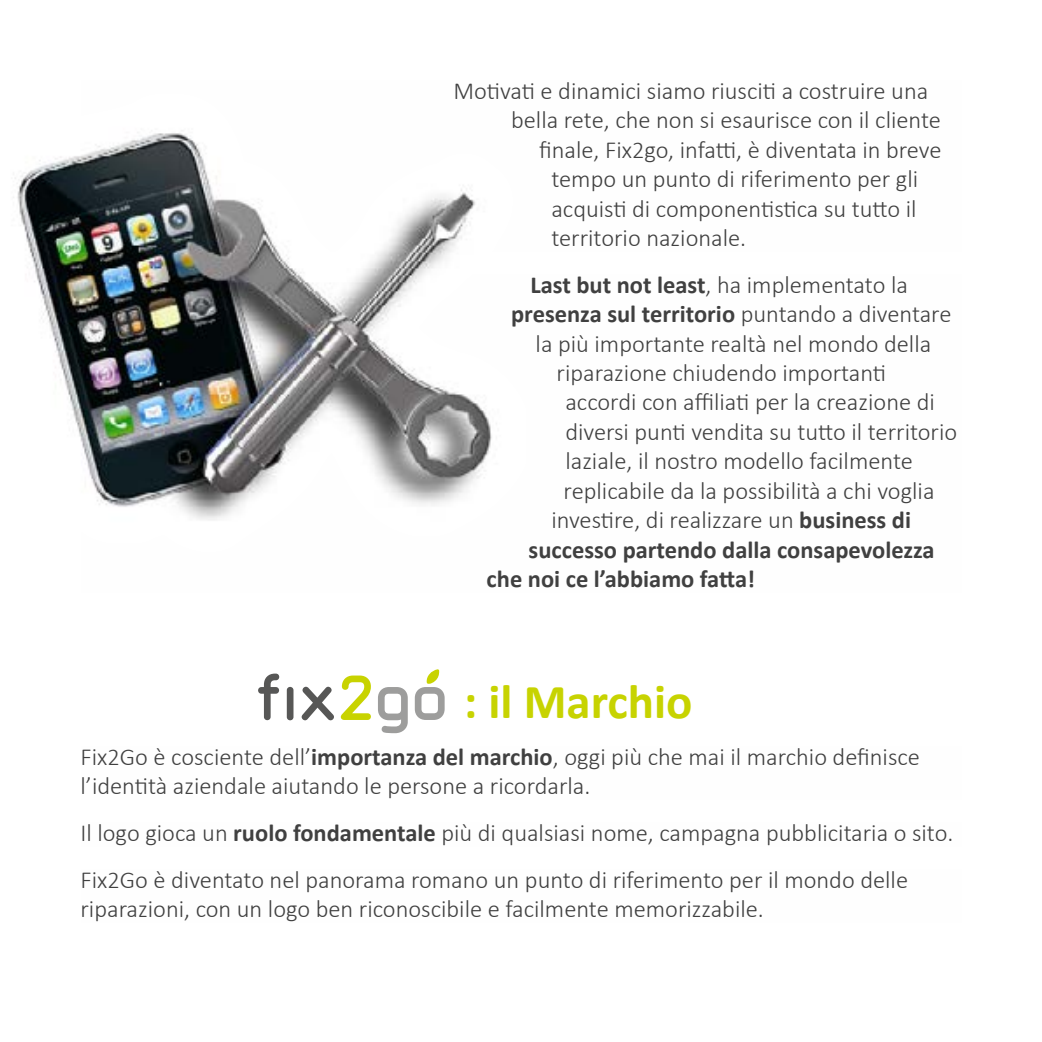
<style>
.page{position:relative;width:1042px;height:1042px;background:#fff}
.page>*{position:absolute;margin:0;border:0;box-sizing:border-box;transform-origin:0 0}
.t1{font:700 49px "Calibri";color:#c7d301}
.t2{font:300 24.5px/29.4px "Calibri";color:#404040}
.t3{font:700 24.5px "Calibri";color:#404040}
.s1{font-weight:700}
.s2{font-weight:300}
</style>
<div class="page">
<img style="left:13px;top:133px;width:479px;height:387px">
<svg style="left:258px;top:673px;width:21px;height:47px"></svg>
<div style="left:287px;top:687px;width:6px;height:33px;background:#575756;border-radius:3px"></div>
<svg style="left:302px;top:687px;width:32px;height:33px"></svg>
<svg style="left:341px;top:675px;width:30px;height:45px"></svg>
<svg style="left:378px;top:687px;width:30px;height:46px"></svg>
<svg style="left:415px;top:669px;width:30px;height:51px"></svg>
<p class="t2" style="left:453px;top:76px;width:476px">Motivati e dinamici siamo riusciti a costruire una</p>
<p class="t2" style="left:511px;top:105px;width:431px">bella rete, che non si esaurisce con il cliente</p>
<p class="t2" style="left:539px;top:135px;width:404px">finale, Fix2go, infatti, è diventata in breve</p>
<p class="t2" style="left:551px;top:164px;width:368px">tempo un punto di riferimento per gli</p>
<p class="t2" style="left:551px;top:193px;width:367px">acquisti di componentistica su tutto il</p>
<p class="t2" style="left:551px;top:223px;width:196px">territorio nazionale.</p>
<p class="t2" style="left:530px;top:270px;width:379px"><span class="s1">Last but not least</span>, ha implementato la</p>
<p class="t3" style="left:511px;top:297px;width:442px">presenza sul territorio <span class="s2">puntando a diventare</span></p>
<p class="t2" style="left:535px;top:329px;width:397px">la più importante realtà nel mondo della</p>
<p class="t2" style="left:556px;top:358px;width:331px">riparazione chiudendo importanti</p>
<p class="t2" style="left:565px;top:387px;width:371px">accordi con affiliati per la creazione di</p>
<p class="t2" style="left:565px;top:417px;width:393px">diversi punti vendita su tutto il territorio</p>
<p class="t2" style="left:565px;top:446px;width:349px">laziale, il nostro modello facilmente</p>
<p class="t2" style="left:564px;top:476px;width:372px">replicabile da la possibilità a chi voglia</p>
<p class="t2" style="left:551px;top:505px;width:361px">investire, di realizzare un <span class="s1">business di</span></p>
<p class="t3" style="left:529px;top:532px;width:408px">successo partendo dalla consapevolezza</p>
<p class="t3" style="left:487px;top:561px;width:270px">che noi ce l’abbiamo fatta!</p>
<h1 class="t1" style="left:464px;top:667px;width:230px">: il Marchio</h1>
<p class="t2" style="left:80px;top:741px;width:841px">Fix2Go è cosciente dell’<span class="s1">importanza del marchio</span>, oggi più che mai il marchio definisce l’identità aziendale aiutando le persone a ricordarla.</p>
<p class="t2" style="left:81px;top:809px;width:874px;line-height:46.9px">Il logo gioca un <span class="s1">ruolo fondamentale</span> più di qualsiasi nome, campagna pubblicitaria o sito.<br>Fix2Go è diventato nel panorama romano un punto di riferimento per il mondo delle</p>
<p class="t2" style="left:81px;top:894px;width:685px">riparazioni, con un logo ben riconoscibile e facilmente memorizzabile.</p>
</div>
